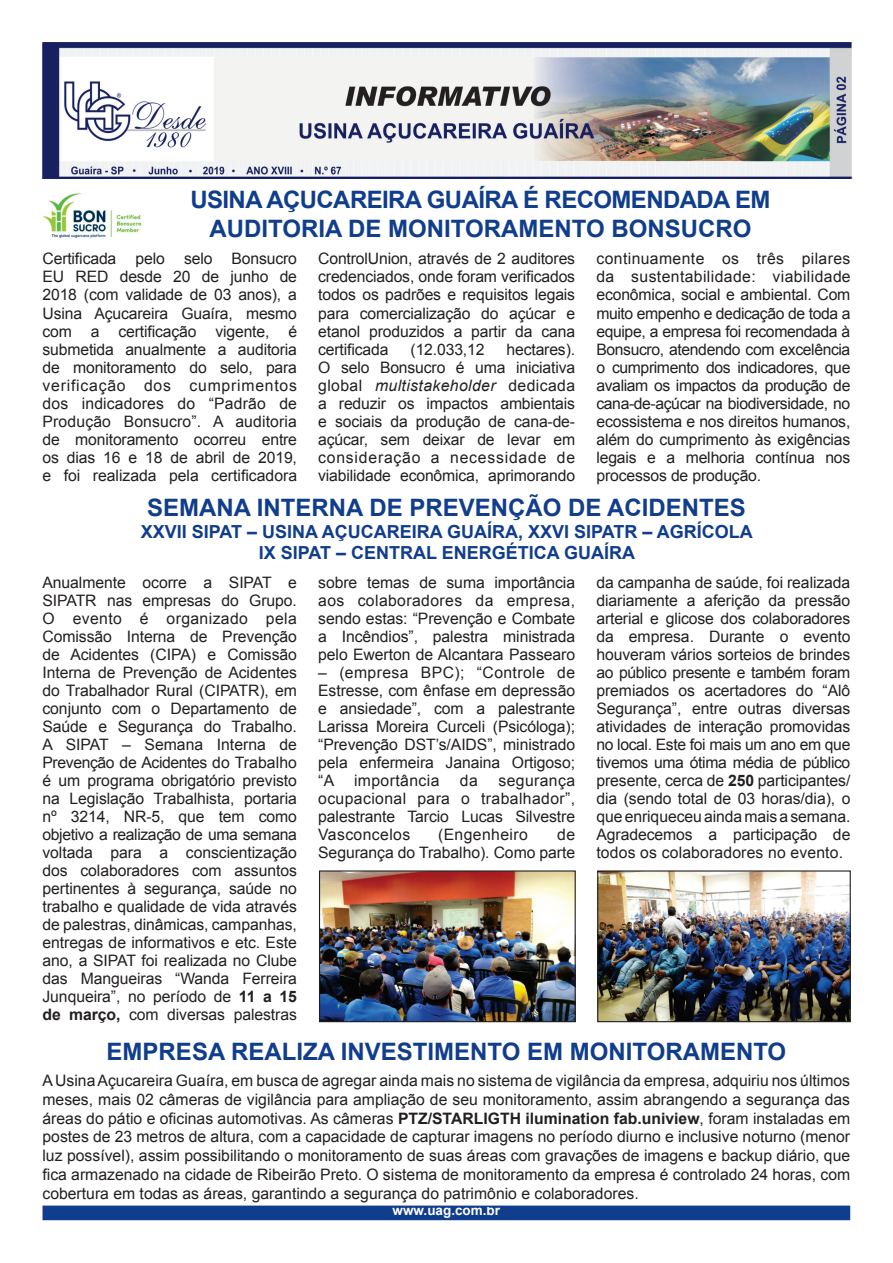
<style>
.page{position:relative;width:893px;height:1263px;background:#fff}
.page>*{position:absolute;margin:0;border:0;box-sizing:border-box;transform-origin:0 0}
.t1{font:700 24px "Arial";color:#103d8c}
.t2{font:700 24px/28.8px "Arial";letter-spacing:-.025em;color:#103d8c;text-align:center}
.t3{font:700 18px "Arial";color:#103d8c}
.t4{font:15.75px/18px "Arial";letter-spacing:-.005em;color:#231f20;text-align:justify}
.t5{font:15.75px "Arial";letter-spacing:.025em;color:#231f20}
.t6{font:700 13.5px "Arial";color:#fff}
.s1{font-style:italic}
.s2{font-weight:700}
</style>
<div class="page">
<div style="left:43px;top:1206px;width:806px;height:13px;background:#103d8c"></div>
<div style="left:43px;top:1205px;width:807px;height:15px;border:2px solid #103d8c"></div>
<img style="left:321px;top:872px;width:253px;height:148px">
<div style="left:319px;top:870px;width:257px;height:152px;border:1px solid #231f20"></div>
<img style="left:599px;top:872px;width:250px;height:148px">
<div style="left:597px;top:870px;width:254px;height:152px;border:1px solid #231f20"></div>
<img style="left:43px;top:193px;width:99px;height:45px">
<img style="left:43px;top:43px;width:809px;height:136px">
<p class="t2" style="left:190px;top:186px;width:582px">USINA AÇUCAREIRA GUAÍRA É RECOMENDADA EM<br>AUDITORIA DE MONITORAMENTO BONSUCRO</p>
<p class="t4" style="left:43px;top:250px;width:256px">Certificada pelo selo Bonsucro EU RED desde 20 de junho de 2018 (com validade de 03 anos), a Usina Açucareira Guaíra, mesmo com a certificação vigente, é submetida anualmente a auditoria de monitoramento do selo, para verificação dos cumprimentos dos indicadores do “Padrão de Produção Bonsucro”. A auditoria de monitoramento ocorreu entre os dias 16 e 18 de abril de 2019, e foi realizada pela certificadora</p>
<p class="t4" style="left:318px;top:250px;width:258px">ControlUnion, através de 2 auditores credenciados, onde foram verificados todos os padrões e requisitos legais para comercialização do açúcar e etanol produzidos a partir da cana certificada</p>
<p class="t4" style="left:318px;top:340px;width:258px;text-indent:188px">hectares).<br>O selo Bonsucro é uma iniciativa global <span class="s1">multistakeholder</span> dedicada a reduzir os impactos ambientais e sociais da produção de cana-de&shy;açúcar, sem deixar de levar em consideração a necessidade de viabilidade econômica, aprimorando</p>
<p class="t4" style="left:411px;top:340px;width:75px">(12.033,12</p>
<p class="t4" style="left:596px;top:250px;width:255px">continuamente os três pilares da sustentabilidade: viabilidade econômica, social e ambiental. Com muito empenho e dedicação de toda a equipe, a empresa foi recomendada à Bonsucro, atendendo com excelência o cumprimento dos indicadores, que avaliam os impactos da produção de cana-de-açúcar na biodiversidade, no ecossistema e nos direitos humanos, além do cumprimento às exigências legais e a melhoria contínua nos processos de produção.</p>
<p class="t1" style="left:147px;top:492px;width:600px">SEMANA INTERNA DE PREVENÇÃO DE ACIDENTES</p>
<p class="t3" style="left:141px;top:519px;width:614px">XXVII SIPAT – USINA AÇUCAREIRA GUAÍRA, XXVI SIPATR – AGRÍCOLA</p>
<p class="t3" style="left:259px;top:541px;width:378px">IX SIPAT – CENTRAL ENERGÉTICA GUAÍRA</p>
<p class="t4" style="left:43px;top:573px;width:256px">Anualmente ocorre a SIPAT e SIPATR nas empresas do Grupo.<br>O evento é organizado pela Comissão Interna de Prevenção de Acidentes (CIPA) e Comissão Interna de Prevenção de Acidentes do Trabalhador Rural (CIPATR), em conjunto com o Departamento de Saúde e Segurança do Trabalho.<br>A SIPAT – Semana Interna de Prevenção de Acidentes do Trabalho é um programa obrigatório previsto na Legislação Trabalhista, portaria nº 3214, NR-5, que tem como objetivo a realização de uma semana voltada para a conscientização dos colaboradores com assuntos pertinentes à segurança, saúde no trabalho e qualidade de vida através de palestras, dinâmicas, campanhas, entregas de informativos e etc. Este ano, a SIPAT foi realizada no Clube das Mangueiras “Wanda Ferreira Junqueira”, no período de <span class="s2">11 a 15 de março,</span> com diversas palestras</p>
<p class="t4" style="left:596px;top:573px;width:255px">da campanha de saúde, foi realizada diariamente a aferição da pressão arterial e glicose dos colaboradores da empresa. Durante o evento houveram vários sorteios de brindes ao público presente e também foram premiados os acertadores do “Alô Segurança”, entre outras diversas atividades de interação promovidas no local. Este foi mais um ano em que tivemos uma ótima média de público presente, cerca de <span class="s2">250</span> participantes/ dia (sendo total de 03 horas/dia), o que enriqueceu ainda mais a semana.<br>Agradecemos a participação de todos os colaboradores no evento.</p>
<p class="t4" style="left:318px;top:573px;width:258px">sobre temas de suma importância aos colaboradores da empresa, sendo estas: “Prevenção e Combate a Incêndios”, palestra ministrada pelo Ewerton de Alcantara Passearo</p>
<p class="t4" style="left:318px;top:663px;width:258px">– (empresa BPC); “Controle de Estresse, com ênfase em depressão e ansiedade”, com a palestrante Larissa Moreira Curceli (Psicóloga); “Prevenção DST’s/AIDS”, ministrado pela enfermeira Janaina Ortigoso; “A</p>
<p class="t5" style="left:354px;top:770px;width:87px">importância</p>
<p class="t4" style="left:460px;top:771px;width:19px">da</p>
<p class="t4" style="left:318px;top:771px;width:258px;text-indent:180px">segurança ocupacional para o trabalhador”, palestrante Tarcio Lucas Silvestre Vasconcelos</p>
<p class="t5" style="left:438px;top:824px;width:91px">(Engenheiro</p>
<p class="t4" style="left:318px;top:825px;width:258px;text-align:right">de<br>Segurança do Trabalho). Como parte</p>
<p class="t1" style="left:107px;top:1035px;width:681px">EMPRESA REALIZA INVESTIMENTO EM MONITORAMENTO</p>
<p class="t4" style="left:42px;top:1071px;width:809px;line-height:18.9px">A Usina Açucareira Guaíra, em busca de agregar ainda mais no sistema de vigilância da empresa, adquiriu nos últimos meses, mais 02 câmeras de vigilância para ampliação de seu monitoramento, assim abrangendo a segurança das áreas do pátio e oficinas automotivas. As câmeras <span class="s2">PTZ/STARLIGTH ilumination fab.uniview</span>, foram instaladas em postes de 23 metros de altura, com a capacidade de capturar imagens no período diurno e inclusive noturno (menor luz possível), assim possibilitando o monitoramento de suas áreas com gravações de imagens e backup diário, que fica armazenado na cidade de Ribeirão Preto. O sistema de monitoramento da empresa é controlado 24 horas, com cobertura em todas as áreas, garantindo a segurança do patrimônio e colaboradores.</p>
<p class="t6" style="left:393px;top:1202px;width:109px">www.uag.com.br</p>
</div>
